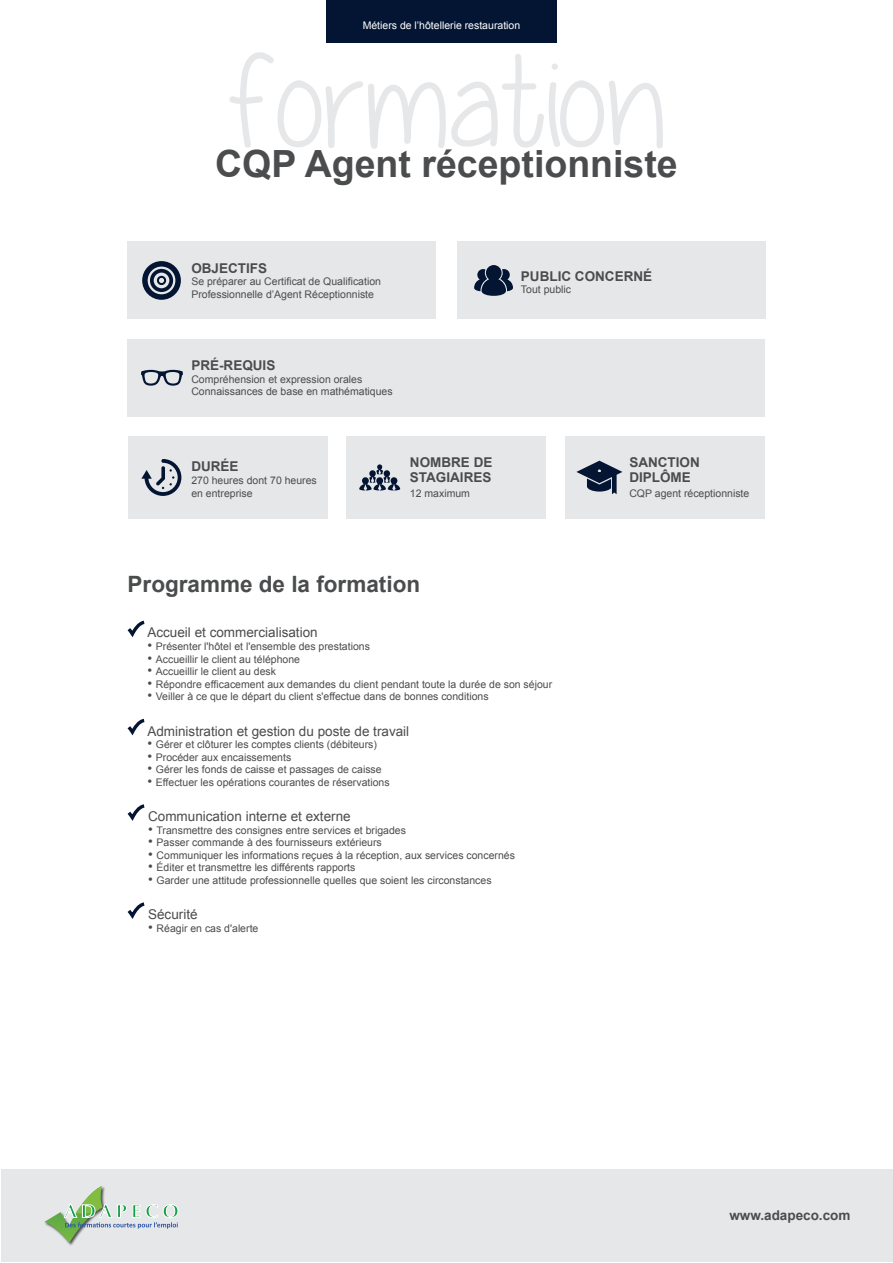
<style>
.page{position:relative;width:893px;height:1263px;background:#fff}
.page>*{position:absolute;margin:0;border:0;box-sizing:border-box;transform-origin:0 0}
.t1{font:129px "Yummy Cupcakes";color:#e6e7e9}
.t2{font:700 37.5px "Arial";color:#4b4c4d}
.t3{font:700 22.5px "Arial";color:#4b4c4d}
.t4{font:13.5px "Arial";color:#4b4c4d}
.t5{font:700 13.5px/15px "Arial";color:#4b4c4d}
.t6{font:10.5px/12.6px "Arial";color:#4b4c4d}
.t7{font:10.5px "Arial";color:#fff}
.s1{font-size:13.5px}
</style>
<div class="page">
<div style="left:1px;top:1169px;width:891px;height:93px;background:#e6e7e9"></div>
<svg style="left:44px;top:1186px;width:134px;height:57px"></svg>
<div style="left:326px;top:0;width:231px;height:43px;background:#031533"></div>
<div style="left:128px;top:242px;width:308px;height:77px;background:#e6e7e9"></div>
<div style="left:457px;top:242px;width:308px;height:77px;background:#e6e7e9"></div>
<svg style="left:142px;top:261px;width:39px;height:39px"></svg>
<svg style="left:474px;top:265px;width:39px;height:31px"></svg>
<div style="left:128px;top:339px;width:637px;height:77px;background:#e6e7e9"></div>
<svg style="left:141px;top:370px;width:42px;height:16px"></svg>
<svg style="left:127px;top:620px;width:18px;height:18px"></svg>
<svg style="left:127px;top:718px;width:18px;height:18px"></svg>
<svg style="left:127px;top:804px;width:18px;height:17px"></svg>
<svg style="left:127px;top:902px;width:18px;height:17px"></svg>
<div style="left:128px;top:436px;width:199px;height:83px;background:#e6e7e9"></div>
<div style="left:346px;top:436px;width:200px;height:83px;background:#e6e7e9"></div>
<div style="left:566px;top:436px;width:199px;height:83px;background:#e6e7e9"></div>
<svg style="left:141px;top:459px;width:40px;height:37px"></svg>
<svg style="left:359px;top:464px;width:41px;height:27px"></svg>
<svg style="left:576px;top:461px;width:46px;height:33px"></svg>
<p class="t7" style="left:363px;top:18px;width:159px">Métiers de l’hôtellerie restauration</p>
<h1 class="t1" style="left:227px;top:31px;width:440px">formation</h1>
<h2 class="t2" style="left:215px;top:139px;width:464px">CQP Agent réceptionniste</h2>
<p class="t5" style="left:191px;top:261px;width:77px">OBJECTIFS</p>
<p class="t6" style="left:191px;top:275px;width:191px">Se préparer au Certificat de Qualification<br>Professionnelle d’Agent Réceptionniste</p>
<p class="t5" style="left:191px;top:358px;width:86px">PRÉ-REQUIS</p>
<p class="t6" style="left:191px;top:373px;width:203px">Compréhension et expression orales<br>Connaissances de base en mathématiques</p>
<p class="t5" style="left:191px;top:460px;width:49px">DURÉE</p>
<p class="t6" style="left:191px;top:474px;width:127px">270 heures dont 70 heures en entreprise</p>
<p class="t5" style="left:410px;top:456px;width:84px">NOMBRE DE<br>STAGIAIRES</p>
<p class="t6" style="left:410px;top:487px;width:62px">12 maximum</p>
<p class="t5" style="left:521px;top:269px;width:133px">PUBLIC CONCERNÉ</p>
<p class="t6" style="left:521px;top:283px;width:52px">Tout public</p>
<p class="t5" style="left:629px;top:456px;width:72px">SANCTION<br>DIPLÔME</p>
<p class="t6" style="left:629px;top:487px;width:122px">CQP agent réceptionniste</p>
<h3 class="t3" style="left:128px;top:570px;width:294px">Programme de la formation</h3>
<p class="t4" style="left:147px;top:624px;width:172px">Accueil et commercialisation</p>
<p class="t6" style="left:147px;top:640px;width:224px"><span class="s1">•</span> Présenter l'hôtel et l'ensemble des prestations</p>
<p class="t6" style="left:147px;top:653px;width:154px"><span class="s1">•</span> Accueillir le client au téléphone</p>
<p class="t6" style="left:147px;top:665px;width:130px"><span class="s1">•</span> Accueillir le client au desk</p>
<p class="t6" style="left:147px;top:678px;width:406px"><span class="s1">•</span> Répondre efficacement aux demandes du client pendant toute la durée de son séjour</p>
<p class="t6" style="left:147px;top:690px;width:343px"><span class="s1">•</span> Veiller à ce que le départ du client s'effectue dans de bonnes conditions</p>
<p class="t4" style="left:147px;top:722px;width:263px">Administration et gestion du poste de travail</p>
<p class="t6" style="left:147px;top:738px;width:231px"><span class="s1">•</span> Gérer et clôturer les comptes clients (débiteurs)</p>
<p class="t6" style="left:147px;top:751px;width:145px"><span class="s1">•</span> Procéder aux encaissements</p>
<p class="t6" style="left:147px;top:763px;width:236px"><span class="s1">•</span> Gérer les fonds de caisse et passages de caisse</p>
<p class="t6" style="left:147px;top:776px;width:244px"><span class="s1">•</span> Effectuer les opérations courantes de réservations</p>
<p class="t4" style="left:148px;top:807px;width:204px">Communication interne et externe</p>
<p class="t6" style="left:148px;top:824px;width:259px"><span class="s1">•</span> Transmettre des consignes entre services et brigades</p>
<p class="t6" style="left:148px;top:836px;width:235px"><span class="s1">•</span> Passer commande à des fournisseurs extérieurs</p>
<p class="t6" style="left:148px;top:849px;width:368px"><span class="s1">•</span> Communiquer les informations reçues à la réception, aux services concernés</p>
<p class="t6" style="left:148px;top:861px;width:209px"><span class="s1">•</span> Éditer et transmettre les différents rapports</p>
<p class="t6" style="left:148px;top:874px;width:345px"><span class="s1">•</span> Garder une attitude professionnelle quelles que soient les circonstances</p>
<p class="t4" style="left:148px;top:905px;width:51px">Sécurité</p>
<p class="t6" style="left:148px;top:922px;width:112px"><span class="s1">•</span> Réagir en cas d'alerte</p>
<p class="t5" style="left:729px;top:1209px;width:123px">www.adapeco.com</p>
</div>
